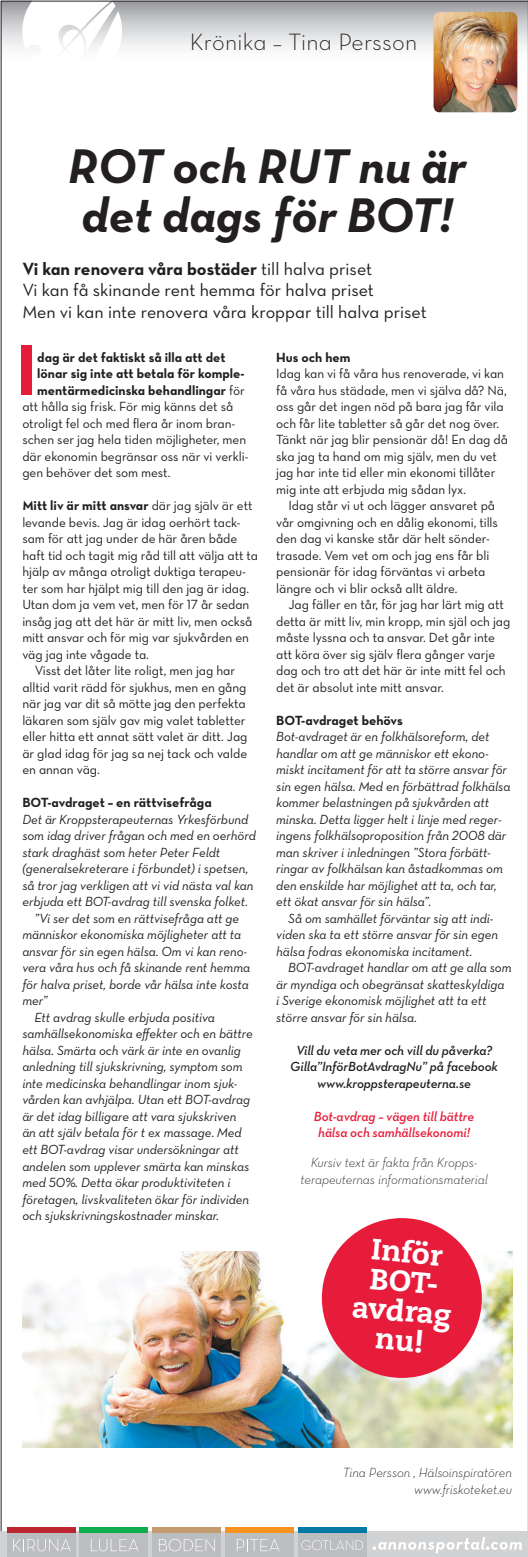
<style>
.page{position:relative;width:528px;height:1557px;background:#fff}
.page>*{position:absolute;margin:0;border:0;box-sizing:border-box;transform-origin:0 0}
.t1{font:72.6px "Neutra Text Bold Alt";color:#e71b3a}
.t2{font:italic 700 49.5px/49.1px "Neutra Text";color:#231f20}
.t3{font:800 29.25px/29.2px "Caecilia LT Std";color:#fff;text-align:center}
.t4{font:24px "Neutra Text Light Alt";letter-spacing:.01em;color:#231f20}
.t5{font:18px/21.6px "Neutra Text Book Alt";color:#231f20}
.t6{font:18px "Neutra Text Bold Alt";letter-spacing:-.01em;color:#231f20}
.t7{font:13.5px/16.5px "Neutra Text Book Italic Alt";letter-spacing:-.005em;color:#231f20}
.t8{font:13.5px/16.5px "Neutra Text Book Alt";letter-spacing:-.005em;color:#231f20}
.t9{font:13.5px/16.5px "Neutra Text Bold Alt";color:#231f20}
.t10{font:13.5px/16.5px "Neutra Text Light Italic Alt";letter-spacing:-.005em;color:#231f20;text-align:center}
.t11{font:13.5px/16.5px "Neutra Text Demi Italic Alt";letter-spacing:-.005em;color:#231f20;text-align:center}
.t12{font:13.5px/16.5px "Neutra Text Demi Italic Alt";letter-spacing:-.005em;color:#e71b3a;text-align:center}
.s1{font-family:"Neutra Text Book Alt"}
</style>
<div class="page">
<svg style="left:3px;top:3px;width:522px;height:62px"></svg>
<div style="left:0;top:1531px;width:527px;height:25px;background:#d1d2d4"></div>
<div style="left:7px;top:1531px;width:68px;height:25px;background:#bcbdc0"></div>
<div style="left:7px;top:1527px;width:68px;height:5px;background:#bb2631"></div>
<div style="left:79px;top:1531px;width:69px;height:25px;background:#bcbdc0"></div>
<div style="left:79px;top:1527px;width:69px;height:5px;background:#0cae4c"></div>
<div style="left:152px;top:1531px;width:68px;height:25px;background:#bcbdc0"></div>
<div style="left:152px;top:1527px;width:68px;height:5px;background:#c39a6b"></div>
<div style="left:225px;top:1531px;width:68px;height:25px;background:#bcbdc0"></div>
<div style="left:225px;top:1527px;width:68px;height:5px;background:#f7931d"></div>
<div style="left:298px;top:1531px;width:68px;height:25px;background:#bcbdc0"></div>
<div style="left:298px;top:1527px;width:68px;height:5px;background:#0079a3"></div>
<svg style="left:372px;top:1537px;width:149px;height:16px"></svg>
<svg style="left:13px;top:1539px;width:58px;height:12px"></svg>
<svg style="left:91px;top:1539px;width:47px;height:12px"></svg>
<svg style="left:159px;top:1538px;width:55px;height:13px"></svg>
<svg style="left:237px;top:1539px;width:42px;height:11px"></svg>
<svg style="left:301px;top:1540px;width:62px;height:9px"></svg>
<img style="left:433px;top:12px;width:84px;height:100px">
<img style="left:22px;top:1251px;width:489px;height:196px">
<div style="left:321px;top:1217px;width:160px;height:160px;background:#e71b3a;border-radius:50%"></div>
<h3 class="t4" style="left:190px;top:27px;width:229px">Krönika – Tina Persson</h3>
<h2 class="t2" style="left:68px;top:140px;width:399px">ROT och RUT nu är det dags för BOT!</h2>
<h3 class="t6" style="left:22px;top:257px;width:351px">Vi kan renovera våra bostäder <span class="s1">till halva priset</span></h3>
<h3 class="t5" style="left:22px;top:279px;width:405px">Vi kan få skinande rent hemma för halva priset<br>Men vi kan inte renovera våra kroppar till halva priset</h3>
<h1 class="t1" style="left:16px;top:325px;width:22px">I</h1>
<p class="t9" style="left:37px;top:348px;width:209px">dag är det faktiskt så illa att det lönar sig inte att betala för komple&shy;mentärmedicinska behandlingar <span class="s1">för</span></p>
<p class="t8" style="left:22px;top:398px;width:227px">att hålla sig frisk. För mig känns det så otroligt fel och med flera år inom bran&shy;schen ser jag hela tiden möjligheter, men där ekonomin begränsar oss när vi verkli&shy;gen behöver det som mest.</p>
<p class="t9" style="left:22px;top:497px;width:231px">Mitt liv är mitt ansvar <span class="s1">där jag själv är ett</span></p>
<p class="t8" style="left:22px;top:513px;width:219px">levande bevis. Jag är idag oerhört tack-</p>
<p class="t8" style="left:22px;top:530px;width:216px">sam för att jag under de här åren både</p>
<p class="t8" style="left:22px;top:546px;width:237px">haft tid och tagit mig råd till att välja att ta</p>
<p class="t8" style="left:22px;top:563px;width:225px">hjälp av många otroligt duktiga terapeu-</p>
<p class="t8" style="left:22px;top:579px;width:228px">ter som har hjälpt mig till den jag är idag.</p>
<p class="t8" style="left:22px;top:596px;width:228px">Utan dom ja vem vet, men för 17 år sedan</p>
<p class="t8" style="left:22px;top:612px;width:231px">insåg jag att det här är mitt liv, men också</p>
<p class="t8" style="left:22px;top:629px;width:228px">mitt ansvar och för mig var sjukvården en</p>
<p class="t8" style="left:22px;top:645px;width:128px">väg jag inte vågade ta.</p>
<p class="t8" style="left:35px;top:662px;width:202px">Visst det låter lite roligt, men jag har</p>
<p class="t8" style="left:22px;top:678px;width:225px">alltid varit rädd för sjukhus, men en gång</p>
<p class="t8" style="left:22px;top:695px;width:225px">när jag var dit så mötte jag den perfekta</p>
<p class="t8" style="left:22px;top:711px;width:224px">läkaren som själv gav mig valet tabletter</p>
<p class="t8" style="left:22px;top:728px;width:226px">eller hitta ett annat sätt valet är ditt. Jag</p>
<p class="t8" style="left:22px;top:744px;width:226px">är glad idag för jag sa nej tack och valde</p>
<p class="t8" style="left:22px;top:761px;width:79px">en annan väg.</p>
<p class="t9" style="left:22px;top:794px;width:191px">BOT-avdraget – en rättvisefråga</p>
<p class="t7" style="left:22px;top:810px;width:227px">Det är Kroppsterapeuternas Yrkesförbund</p>
<p class="t7" style="left:22px;top:827px;width:235px">som idag driver frågan och med en oerhörd</p>
<p class="t7" style="left:22px;top:843px;width:199px">stark draghäst som heter Peter Feldt</p>
<p class="t7" style="left:22px;top:860px;width:227px">(generalsekreterare i förbundet) i spetsen,</p>
<p class="t7" style="left:22px;top:876px;width:232px">så tror jag verkligen att vi vid nästa val kan</p>
<p class="t7" style="left:22px;top:893px;width:227px">erbjuda ett BOT-avdrag till svenska folket.</p>
<p class="t7" style="left:34px;top:909px;width:206px">”Vi ser det som en rättvisefråga att ge</p>
<p class="t7" style="left:22px;top:926px;width:220px">människor ekonomiska möjligheter att ta</p>
<p class="t7" style="left:22px;top:942px;width:226px">ansvar för sin egen hälsa. Om vi kan reno-</p>
<p class="t7" style="left:22px;top:959px;width:229px">vera våra hus och få skinande rent hemma</p>
<p class="t7" style="left:22px;top:975px;width:228px">för halva priset, borde vår hälsa inte kosta</p>
<p class="t7" style="left:22px;top:992px;width:27px">mer”</p>
<p class="t7" style="left:34px;top:1008px;width:182px">Ett avdrag skulle erbjuda positiva</p>
<p class="t7" style="left:22px;top:1025px;width:232px">samhällsekonomiska effekter och en bättre</p>
<p class="t7" style="left:22px;top:1041px;width:220px">hälsa. Smärta och värk är inte en ovanlig</p>
<p class="t7" style="left:22px;top:1058px;width:221px">anledning till sjukskrivning, symptom som</p>
<p class="t7" style="left:22px;top:1074px;width:216px">inte medicinska behandlingar inom sjuk-</p>
<p class="t7" style="left:22px;top:1091px;width:229px">vården kan avhjälpa. Utan ett BOT-avdrag</p>
<p class="t7" style="left:22px;top:1107px;width:215px">är det idag billigare att vara sjukskriven</p>
<p class="t7" style="left:22px;top:1124px;width:220px">än att själv betala för t ex massage. Med</p>
<p class="t7" style="left:22px;top:1140px;width:218px">ett BOT-avdrag visar undersökningar att</p>
<p class="t7" style="left:22px;top:1157px;width:228px">andelen som upplever smärta kan minskas</p>
<p class="t7" style="left:22px;top:1173px;width:209px">med 50%. Detta ökar produktiviteten i</p>
<p class="t7" style="left:22px;top:1190px;width:228px">företagen, livskvaliteten ökar för individen</p>
<p class="t7" style="left:22px;top:1206px;width:198px">och sjukskrivningskostnader minskar.</p>
<p class="t9" style="left:276px;top:348px;width:76px">Hus och hem</p>
<p class="t8" style="left:276px;top:365px;width:233px">Idag kan vi få våra hus renoverade, vi kan få våra hus städade, men vi själva då? Nä, oss går det ingen nöd på bara jag får vila och får lite tabletter så går det nog över.<br>Tänkt när jag blir pensionär då! En dag då ska jag ta hand om mig själv, men du vet jag har inte tid eller min ekonomi tillåter mig inte att erbjuda mig sådan lyx.</p>
<p class="t8" style="left:276px;top:497px;width:223px;text-indent:12px">Idag står vi ut och lägger ansvaret på vår omgivning och en dålig ekonomi, tills den dag vi kanske står där helt sönder&shy;trasade. Vem vet om och jag ens får bli pensionär för idag förväntas vi arbeta längre och vi blir också allt äldre.</p>
<p class="t8" style="left:276px;top:596px;width:235px;text-indent:12px">Jag fäller en tår, för jag har lärt mig att detta är mitt liv, min kropp, min själ och jag måste lyssna och ta ansvar. Det går inte att köra över sig själv flera gånger varje dag och tro att det här är inte mitt fel och det är absolut inte mitt ansvar.</p>
<p class="t9" style="left:276px;top:711px;width:128px">BOT-avdraget behövs</p>
<p class="t7" style="left:276px;top:728px;width:235px">Bot-avdraget är en folkhälsoreform, det handlar om att ge människor ett ekono&shy;miskt incitament för att ta större ansvar för sin egen hälsa. Med en förbättrad folkhälsa kommer belastningen på sjukvården att minska. Detta ligger helt i linje med reger&shy;ingens folkhälsoproposition från 2008 där man skriver i inledningen ”Stora förbätt&shy;ringar av folkhälsan kan åstadkommas om den enskilde har möjlighet att ta, och tar, ett ökat ansvar för sin hälsa”.</p>
<p class="t7" style="left:276px;top:909px;width:223px;text-indent:12px">Så om samhället förväntar sig att indi&shy;viden ska ta ett större ansvar för sin egen hälsa fodras ekonomiska incitament.</p>
<p class="t7" style="left:276px;top:959px;width:237px;text-indent:12px">BOT-avdraget handlar om att ge alla som är myndiga och obegränsat skatteskyldiga<br>i Sverige ekonomisk möjlighet att ta ett större ansvar för sin hälsa.</p>
<p class="t11" style="left:290px;top:1041px;width:209px">Vill du veta mer och vill du påverka?<br>Gilla”InförBotAvdragNu” på facebook www.kroppsterapeuterna.se</p>
<p class="t12" style="left:313px;top:1107px;width:162px">Bot-avdrag – vägen till bättre hälsa och samhällsekonomi!</p>
<p class="t10" style="left:300px;top:1154px;width:188px">Kursiv text är fakta från Kropps&shy;terapeuternas informationsmaterial</p>
<h3 class="t3" style="left:358px;top:1233px;width:101px;rotate:5deg">Inför<br>BOT&shy;avdrag nu!</h3>
<p class="t10" style="left:342px;top:1463px;width:170px;text-align:right">Tina Persson , Hälsoinspiratören www.friskoteket.eu</p>
</div>
